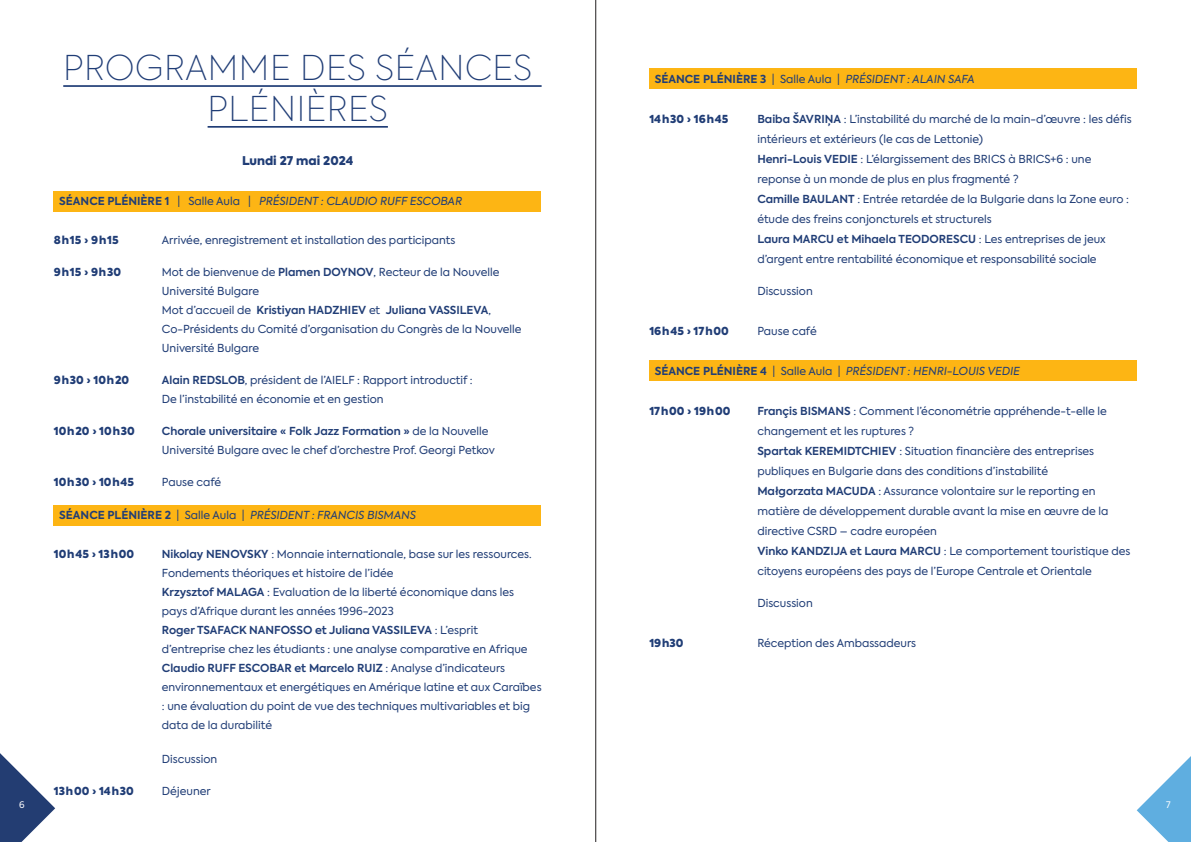
<style>
.page{position:relative;width:1191px;height:842px;background:#fff}
.page>*{position:absolute;margin:0;border:0;box-sizing:border-box;transform-origin:0 0}
.t1{font:100 34px/40.8px "Axiforma";letter-spacing:.02em;color:#203d76;text-align:center}
.t2{font:900 12px "Axiforma";color:#203d76}
.Body{font:11px/19px "Axiforma";color:#203d76}
.t3{font:italic 11px "Axiforma";color:#203d76}
.Body-2{font:900 11px "Axiforma";color:#203d76}
.t4{font:9px "Axiforma";color:#fff}
.s1{font-weight:700;font-style:normal}
.s2{font-style:normal}
.s3{font-weight:600}
</style>
<div class="page">
<svg style="left:0;top:753px;width:55px;height:89px"></svg>
<svg style="left:1136px;top:756px;width:55px;height:86px"></svg>
<hr style="left:595px;top:0;width:1px;height:842px;background:#231f20">
<div style="left:54px;top:191px;width:487px;height:21px;background:#fdb514"></div>
<div style="left:649px;top:68px;width:487px;height:21px;background:#fdb514"></div>
<div style="left:649px;top:360px;width:487px;height:21px;background:#fdb514"></div>
<div style="left:54px;top:505px;width:487px;height:21px;background:#fdb514"></div>
<hr style="left:63px;top:85px;width:478px;height:2px;background:#203d76">
<hr style="left:208px;top:126px;width:180px;height:2px;background:#203d76">
<p class="t1" style="left:63px;top:47px;width:470px">PROGRAMME DES SÉANCES<br>PLÉNIÈRES</p>
<p class="t2" style="left:242px;top:152px;width:113px">Lundi 27 mai 2024</p>
<p class="t3" style="left:59px;top:194px;width:404px"><span class="s1">SÉANCE PLÉNIÈRE 1</span> <span class="s2">| Salle Aula |</span> PRÉSIDENT : CLAUDIO RUFF ESCOBAR</p>
<p class="Body-2" style="left:54px;top:233px;width:66px">8 h 15 › 9 h 15</p>
<p class="Body" style="left:162px;top:231px;width:295px">Arrivée, enregistrement et installation des participants</p>
<p class="Body-2" style="left:54px;top:265px;width:69px">9 h 15 › 9 h 30</p>
<p class="Body" style="left:162px;top:263px;width:361px">Mot de bienvenue de <span class="s3">Plamen DOYNOV</span>, Recteur de la Nouvelle Université Bulgare<br>Mot d’accueil de <span class="s3">Kristiyan HADZHIEV</span> et <span class="s3">Juliana VASSILEVA</span>, Co-Présidents du Comité d’organisation du Congrès de la Nouvelle Université Bulgare</p>
<p class="Body-2" style="left:54px;top:373px;width:77px">9 h 30 › 10 h 20</p>
<p class="Body" style="left:162px;top:371px;width:312px"><span class="s3">Alain REDSLOB</span>, président de l’AIELF : Rapport introductif :<br>De l’instabilité en économie et en gestion</p>
<p class="Body-2" style="left:54px;top:424px;width:82px">10 h 20 › 10 h 30</p>
<p class="Body" style="left:162px;top:422px;width:334px"><span class="s3">Chorale universitaire « Folk Jazz Formation »</span> de la Nouvelle<br>Université Bulgare avec le chef d’orchestre Prof. Georgi Petkov</p>
<p class="Body-2" style="left:54px;top:475px;width:82px">10 h 30 › 10 h 45</p>
<p class="Body" style="left:162px;top:473px;width:61px">Pause café</p>
<p class="t3" style="left:59px;top:508px;width:358px"><span class="s1">SÉANCE PLÉNIÈRE 2</span> <span class="s2">| Salle Aula |</span> PRÉSIDENT : FRANCIS BISMANS</p>
<p class="Body-2" style="left:54px;top:547px;width:82px">10 h 45 › 13 h 00</p>
<p class="Body" style="left:162px;top:545px;width:381px"><span class="s3">Nikolay NENOVSKY</span> : Monnaie internationale, base sur les ressources.<br>Fondements théoriques et histoire de l’idée<br><span class="s3">Krzysztof MALAGA</span> : Evaluation de la liberté économique dans les pays d’Afrique durant les années 1996-2023<br><span class="s3">Roger TSAFACK NANFOSSO et Juliana VASSILEVA</span> : L’esprit d’entreprise chez les étudiants : une analyse comparative en Afrique <span class="s3">Claudio RUFF ESCOBAR et Marcelo RUIZ</span> : Analyse d’indicateurs environnementaux et energétiques en Amérique latine et aux Caraïbes : une évaluation du point de vue des techniques multivariables et big data de la durabilité</p>
<p class="Body" style="left:162px;top:750px;width:57px">Discussion</p>
<p class="Body-2" style="left:54px;top:784px;width:81px">13 h 00 › 14 h 30</p>
<p class="Body" style="left:162px;top:782px;width:50px">Déjeuner</p>
<p class="t3" style="left:655px;top:72px;width:321px"><span class="s1">SÉANCE PLÉNIÈRE 3</span> <span class="s2">| Salle Aula |</span> PRÉSIDENT : ALAIN SAFA</p>
<p class="Body-2" style="left:649px;top:111px;width:81px">14 h 30 › 16 h 45</p>
<p class="Body" style="left:757px;top:109px;width:376px;line-height:20px"><span class="s3">Baiba ŠAVRIŅA</span> : L’instabilité du marché de la main-d’œuvre : les défis intérieurs et extérieurs (le cas de Lettonie)<br><span class="s3">Henri-Louis VEDIE</span> : L’élargissement des BRICS à BRICS+6 : une reponse à un monde de plus en plus fragmenté ?<br><span class="s3">Camille BAULANT</span> : Entrée retardée de la Bulgarie dans la Zone euro : étude des freins conjoncturels et structurels<br><span class="s3">Laura MARCU et Mihaela TEODORESCU</span> : Les entreprises de jeux d’argent entre rentabilité économique et responsabilité sociale</p>
<p class="Body" style="left:757px;top:282px;width:57px">Discussion</p>
<p class="Body-2" style="left:649px;top:323px;width:81px">16 h 45 › 17 h 00</p>
<p class="Body" style="left:757px;top:322px;width:61px">Pause café</p>
<p class="t3" style="left:655px;top:364px;width:366px"><span class="s1">SÉANCE PLÉNIÈRE 4</span> <span class="s2">| Salle Aula |</span> PRÉSIDENT : HENRI-LOUIS VEDIE</p>
<p class="Body-2" style="left:649px;top:403px;width:82px">17 h 00 › 19 h 00</p>
<p class="Body" style="left:757px;top:401px;width:374px;line-height:20px"><span class="s3">Françis BISMANS</span> : Comment l’économétrie appréhende-t-elle le changement et les ruptures ?<br><span class="s3">Spartak KEREMIDTCHIEV</span> : Situation financière des entreprises publiques en Bulgarie dans des conditions d’instabilité<br><span class="s3">Małgorzata MACUDA</span> : Assurance volontaire sur le reporting en matière de développement durable avant la mise en œuvre de la directive CSRD – cadre européen<br><span class="s3">Vinko KANDZIJA et Laura MARCU</span> : Le comportement touristique des citoyens européens des pays de l’Europe Centrale et Orientale</p>
<p class="Body" style="left:757px;top:594px;width:57px">Discussion</p>
<p class="Body-2" style="left:649px;top:635px;width:36px">19 h30</p>
<p class="Body" style="left:757px;top:634px;width:160px">Réception des Ambassadeurs</p>
<p class="t4" style="left:19px;top:799px;width:7px">6</p>
<p class="t4" style="left:1166px;top:799px;width:6px">7</p>
</div>
